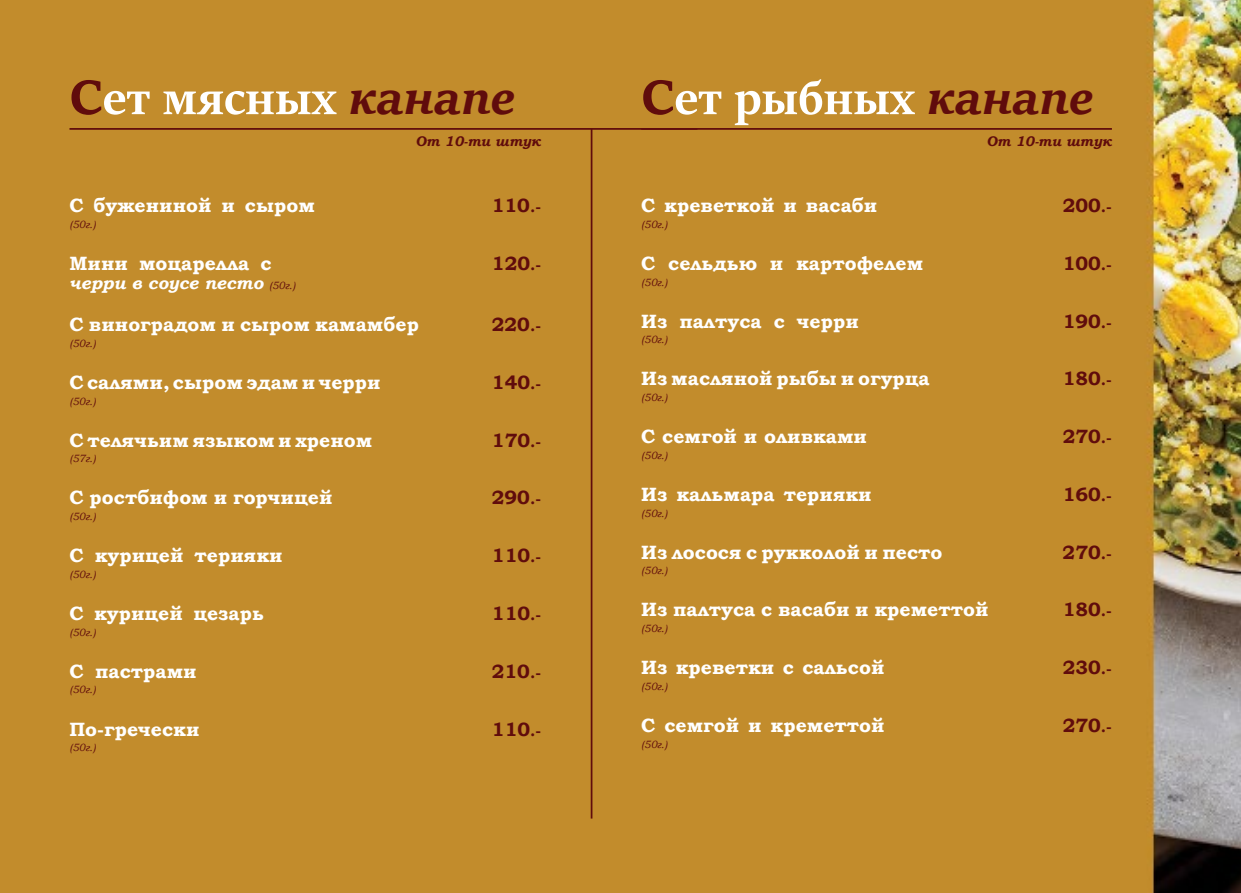
<style>
.page{position:relative;width:1241px;height:893px;background:#fff}
.page>*{position:absolute;margin:0;border:0;box-sizing:border-box;transform-origin:0 0}
.t1{font:700 52.5px "Sitka Banner";color:#fff}
.t2{font:700 19.25px "Bookman Old Style";color:#fff}
.t3{font:700 19.25px "Bookman Old Style";color:#600c0c}
.t4{font:italic 700 17.5px "Bookman Old Style";color:#fff}
.t5{font:italic 700 14px "Bookman Old Style";color:#600c0c}
.t6{font:italic 10.5px "Bookman Old Style";color:#600c0c}
.s1{font-family:"Sitka Text";color:#600c0c}
.s2{font-family:"Sitka Text";font-style:italic;font-size:47.25px;color:#600c0c}
.s3{font-size:15.75px}
.s4{font-weight:400;font-size:10.5px;color:#600c0c}
</style>
<div class="page">
<img style="left:0;top:0;width:1240px;height:893px">
<hr style="left:69px;top:128px;width:628px;height:2px;background:#600c0c">
<hr style="left:641px;top:128px;width:470px;height:2px;background:#600c0c">
<hr style="left:590px;top:129px;width:2px;height:690px;background:#600c0c">
<h1 class="t1" style="left:69px;top:60px;width:447px"><span class="s1">С</span>ет мясных <span class="s2">канапе</span></h1>
<p class="t5" style="left:415px;top:131px;width:127px">От 10-ти штук</p>
<p class="t2" style="left:69px;top:192px;width:247px">С бужениной и сыром</p>
<p class="t3" style="left:492px;top:192px;width:51px">110<span class="s3">.-</span></p>
<p class="t6" style="left:69px;top:217px;width:28px">(50г.)</p>
<p class="t2" style="left:69px;top:249px;width:203px">Мини моцарелла с</p>
<p class="t3" style="left:492px;top:249px;width:51px">120<span class="s3">.-</span></p>
<p class="t4" style="left:69px;top:270px;width:227px">черри в соусе песто <span class="s4">(50г.)</span></p>
<p class="t2" style="left:69px;top:311px;width:351px">С виноградом и сыром камамбер</p>
<p class="t3" style="left:491px;top:311px;width:51px">220<span class="s3">.-</span></p>
<p class="t6" style="left:69px;top:336px;width:28px">(50г.)</p>
<p class="t2" style="left:69px;top:368px;width:313px">С салями, сыром эдам и черри</p>
<p class="t3" style="left:492px;top:368px;width:51px">140<span class="s3">.-</span></p>
<p class="t6" style="left:69px;top:394px;width:28px">(50г.)</p>
<p class="t2" style="left:69px;top:426px;width:304px">С телячьим языком и хреном</p>
<p class="t3" style="left:492px;top:426px;width:51px">170<span class="s3">.-</span></p>
<p class="t6" style="left:69px;top:452px;width:28px">(57г.)</p>
<p class="t2" style="left:69px;top:484px;width:264px">С ростбифом и горчицей</p>
<p class="t3" style="left:492px;top:484px;width:51px">290<span class="s3">.-</span></p>
<p class="t6" style="left:69px;top:509px;width:28px">(50г.)</p>
<p class="t2" style="left:69px;top:542px;width:214px">С курицей терияки</p>
<p class="t3" style="left:492px;top:542px;width:51px">110<span class="s3">.-</span></p>
<p class="t6" style="left:69px;top:567px;width:28px">(50г.)</p>
<p class="t2" style="left:69px;top:599px;width:196px">С курицей цезарь</p>
<p class="t3" style="left:492px;top:599px;width:51px">110<span class="s3">.-</span></p>
<p class="t6" style="left:69px;top:625px;width:28px">(50г.)</p>
<p class="t2" style="left:69px;top:657px;width:129px">С пастрами</p>
<p class="t3" style="left:491px;top:657px;width:51px">210<span class="s3">.-</span></p>
<p class="t6" style="left:69px;top:683px;width:28px">(50г.)</p>
<p class="t2" style="left:69px;top:715px;width:131px">По-гречески</p>
<p class="t3" style="left:492px;top:715px;width:51px">110<span class="s3">.-</span></p>
<p class="t6" style="left:69px;top:740px;width:28px">(50г.)</p>
<h1 class="t1" style="left:641px;top:60px;width:453px"><span class="s1">С</span>ет рыбных <span class="s2">канапе</span></h1>
<p class="t5" style="left:986px;top:131px;width:127px">От 10-ти штук</p>
<p class="t2" style="left:641px;top:192px;width:237px">С креветкой и васаби</p>
<p class="t3" style="left:1062px;top:192px;width:51px">200<span class="s3">.-</span></p>
<p class="t6" style="left:641px;top:217px;width:28px">(50г.)</p>
<p class="t2" style="left:641px;top:249px;width:283px">С сельдью и картофелем</p>
<p class="t3" style="left:1062px;top:249px;width:51px">100<span class="s3">.-</span></p>
<p class="t6" style="left:641px;top:275px;width:28px">(50г.)</p>
<p class="t2" style="left:641px;top:307px;width:219px">Из палтуса с черри</p>
<p class="t3" style="left:1062px;top:307px;width:51px">190<span class="s3">.-</span></p>
<p class="t6" style="left:641px;top:333px;width:28px">(50г.)</p>
<p class="t2" style="left:641px;top:365px;width:290px">Из масляной рыбы и огурца</p>
<p class="t3" style="left:1062px;top:365px;width:51px">180<span class="s3">.-</span></p>
<p class="t6" style="left:641px;top:390px;width:28px">(50г.)</p>
<p class="t2" style="left:641px;top:423px;width:227px">С семгой и оливками</p>
<p class="t3" style="left:1062px;top:423px;width:51px">270<span class="s3">.-</span></p>
<p class="t6" style="left:641px;top:448px;width:28px">(50г.)</p>
<p class="t2" style="left:641px;top:480px;width:232px">Из кальмара терияки</p>
<p class="t3" style="left:1062px;top:480px;width:51px">160<span class="s3">.-</span></p>
<p class="t6" style="left:641px;top:506px;width:28px">(50г.)</p>
<p class="t2" style="left:641px;top:538px;width:303px">Из лосося с рукколой и песто</p>
<p class="t3" style="left:1062px;top:538px;width:51px">270<span class="s3">.-</span></p>
<p class="t6" style="left:641px;top:564px;width:28px">(50г.)</p>
<p class="t2" style="left:641px;top:596px;width:349px">Из палтуса с васаби и креметтой</p>
<p class="t3" style="left:1062px;top:596px;width:51px">180<span class="s3">.-</span></p>
<p class="t6" style="left:641px;top:621px;width:28px">(50г.)</p>
<p class="t2" style="left:641px;top:654px;width:245px">Из креветки с сальсой</p>
<p class="t3" style="left:1062px;top:654px;width:51px">230<span class="s3">.-</span></p>
<p class="t6" style="left:641px;top:679px;width:28px">(50г.)</p>
<p class="t2" style="left:641px;top:711px;width:245px">С семгой и креметтой</p>
<p class="t3" style="left:1062px;top:711px;width:51px">270<span class="s3">.-</span></p>
<p class="t6" style="left:641px;top:737px;width:28px">(50г.)</p>
</div>
